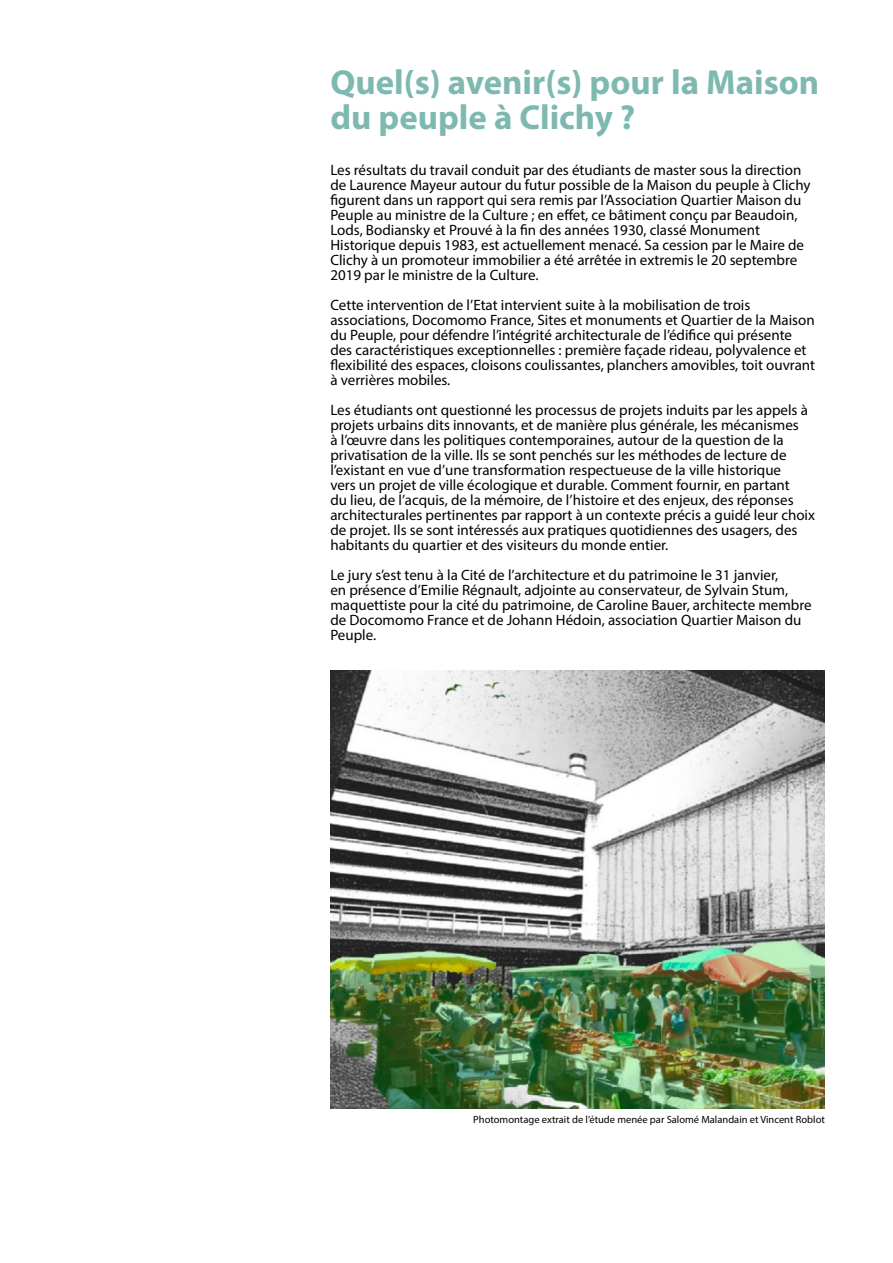
<style>
.page{position:relative;width:893px;height:1263px;background:#fff}
.page>*{position:absolute;margin:0;border:0;box-sizing:border-box;transform-origin:0 0}
.t1{font:700 34.8px/34.8px "Myriad Pro";color:#7eb9b1}
.t2{font:15px/15px "Myriad Pro";color:#000}
.t3{font:10.5px "Myriad Pro";color:#000}
</style>
<div class="page">
<img style="left:330px;top:670px;width:495px;height:438px">
<h1 class="t1" style="left:330px;top:64px;width:491px">Quel(s) avenir(s) pour la Maison du peuple à Clichy ?</h1>
<p class="t2" style="left:330px;top:162px;width:482px">Les résultats du travail conduit par des étudiants de master sous la direction de Laurence Mayeur autour du futur possible de la Maison du peuple à Clichy figurent dans un rapport qui sera remis par l’Association Quartier Maison du Peuple au ministre de la Culture ; en effet, ce bâtiment conçu par Beaudoin, Lods, Bodiansky et Prouvé à la fin des années 1930, classé Monument Historique depuis 1983, est actuellement menacé. Sa cession par le Maire de Clichy à un promoteur immobilier a été arrêtée in extremis le 20 septembre 2019 par le ministre de la Culture.</p>
<p class="t2" style="left:330px;top:297px;width:486px">Cette intervention de l’Etat intervient suite à la mobilisation de trois associations, Docomomo France, Sites et monuments et Quartier de la Maison du Peuple, pour défendre l’intégrité architecturale de l’édifice qui présente des caractéristiques exceptionnelles : première façade rideau, polyvalence et flexibilité des espaces, cloisons coulissantes, planchers amovibles, toit ouvrant à verrières mobiles.</p>
<p class="t2" style="left:330px;top:402px;width:486px">Les étudiants ont questionné les processus de projets induits par les appels à projets urbains dits innovants, et de manière plus générale, les mécanismes<br>à l’œuvre dans les politiques contemporaines, autour de la question de la privatisation de la ville. Ils se sont penchés sur les méthodes de lecture de l’existant en vue d’une transformation respectueuse de la ville historique<br>vers un projet de ville écologique et durable. Comment fournir, en partant<br>du lieu, de l’acquis, de la mémoire, de l’histoire et des enjeux, des réponses architecturales pertinentes par rapport à un contexte précis a guidé leur choix de projet. Ils se sont intéressés aux pratiques quotidiennes des usagers, des habitants du quartier et des visiteurs du monde entier.</p>
<p class="t2" style="left:330px;top:567px;width:483px">Le jury s’est tenu à la Cité de l’architecture et du patrimoine le 31 janvier,<br>en présence d’Emilie Régnault, adjointe au conservateur, de Sylvain Stum, maquettiste pour la cité du patrimoine, de Caroline Bauer, architecte membre de Docomomo France et de Johann Hédoin, association Quartier Maison du Peuple.</p>
<p class="t3" style="left:473px;top:1113px;width:353px">Photomontage extrait de l’étude menée par Salomé Malandain et Vincent Roblot</p>
</div>
